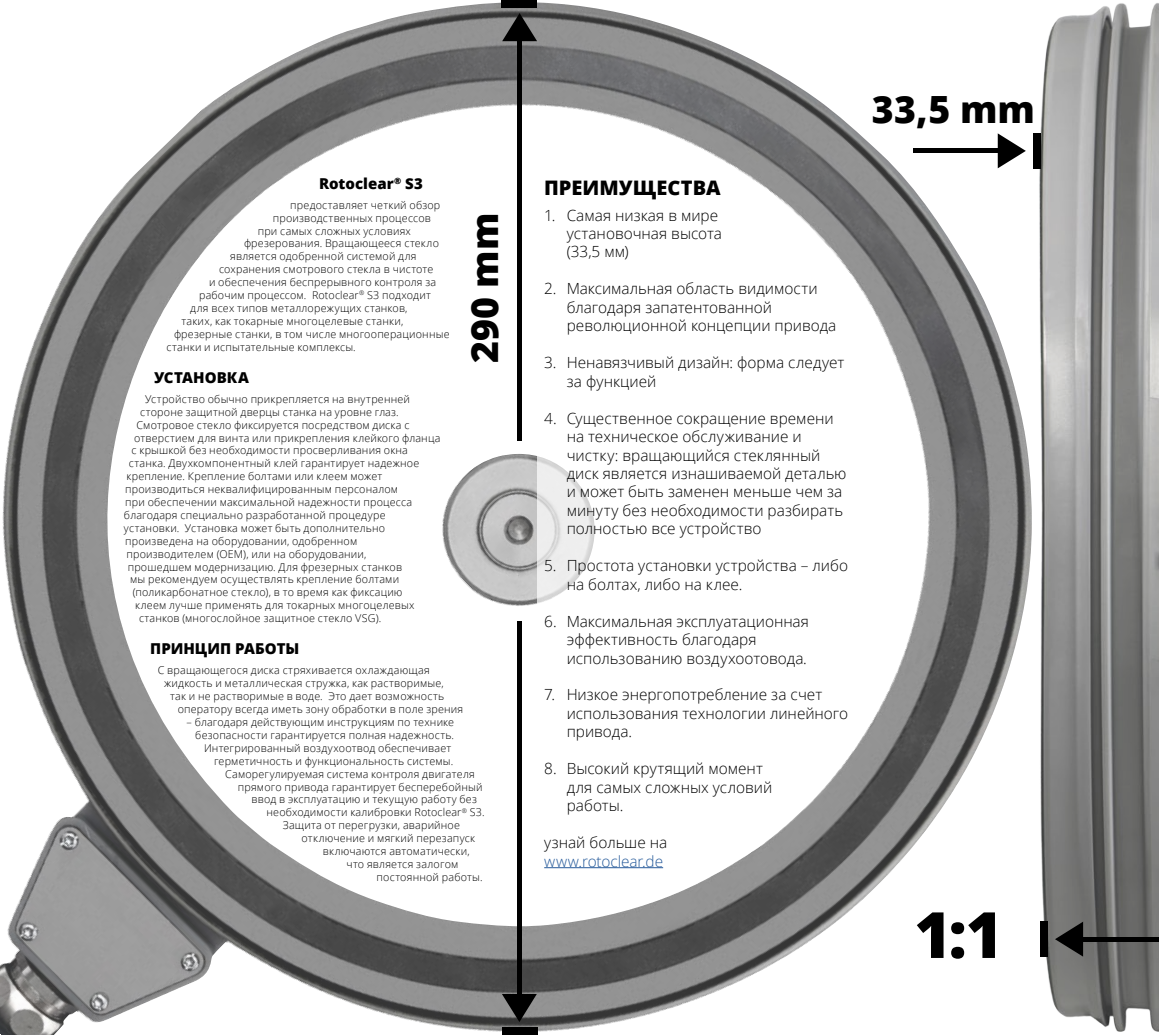
<style>
.page{position:relative;width:1159px;height:1035px;background:#fff}
.page>*{position:absolute;margin:0;border:0;box-sizing:border-box;transform-origin:0 0}
.t1{font:800 63.75px "Open Sans";color:#000}
.t2{font:800 37.5px "Open Sans";color:#000}
.t3{font:800 20px "Open Sans";color:#000}
.t4{font:300 15.38px/18.5px "Open Sans";color:#000}
.t5{font:300 15.38px "Open Sans";letter-spacing:-.005em;color:#275b9b}
.t6{font:800 15px "Open Sans";color:#000}
.t7{font:300 10.75px "Open Sans";letter-spacing:.015em;color:#000}
</style>
<div class="page">
<img style="left:0;top:2px;width:1032px;height:1033px">
<img style="left:1039px;top:3px;width:120px;height:1028px">
<svg style="left:537px;top:431px;width:69px;height:199px"></svg>
<hr style="left:544px;top:867px;width:119px;height:1px;background:#275b9b">
<div style="left:517px;top:620px;width:5px;height:373px;background:#000"></div>
<svg style="left:502px;top:993px;width:35px;height:29px"></svg>
<div style="left:517px;top:29px;width:5px;height:411px;background:#000"></div>
<svg style="left:502px;top:13px;width:35px;height:28px"></svg>
<div style="left:502px;top:0;width:35px;height:7px;background:#000"></div>
<div style="left:502px;top:1028px;width:35px;height:7px;background:#000"></div>
<hr style="left:1072px;top:937px;width:87px;height:4px;background:#000">
<svg style="left:1055px;top:921px;width:28px;height:35px"></svg>
<div style="left:1040px;top:921px;width:7px;height:36px;background:#000"></div>
<hr style="left:913px;top:149px;width:96px;height:4px;background:#000">
<svg style="left:997px;top:133px;width:29px;height:35px"></svg>
<div style="left:1033px;top:133px;width:7px;height:36px;background:#000"></div>
<h3 class="t6" style="left:319px;top:172px;width:105px">Rotoclear<sup>®</sup> S3</h3>
<p class="t7" style="left:290px;top:197px;width:152px">предоставляет четкий обзор</p>
<p class="t7" style="left:273px;top:210px;width:160px">производственных процессов</p>
<p class="t7" style="left:258px;top:223px;width:155px">при самых сложных условиях</p>
<p class="t7" style="left:244px;top:236px;width:196px">фрезерования. Вращающееся стекло</p>
<p class="t7" style="left:230px;top:249px;width:188px">является одобренной системой для</p>
<p class="t7" style="left:219px;top:262px;width:216px">сохранения смотрового стекла в чистоте</p>
<p class="t7" style="left:209px;top:275px;width:229px">и обеспечения беспрерывного контроля за</p>
<p class="t7" style="left:199px;top:288px;width:233px">рабочим процессом. Rotoclear<sup>®</sup> S3 подходит</p>
<p class="t7" style="left:190px;top:301px;width:219px">для всех типов металлорежущих станков,</p>
<p class="t7" style="left:181px;top:313px;width:223px">таких, как токарные многоцелевые станки,</p>
<p class="t7" style="left:174px;top:326px;width:277px">фрезерные станки, в том числе многооперационные</p>
<p class="t7" style="left:166px;top:339px;width:191px">станки и испытательные комплексы.</p>
<h3 class="t6" style="left:154px;top:366px;width:96px">УСТАНОВКА</h3>
<p class="t7" style="left:145px;top:391px;width:266px">Устройство обычно прикрепляется на внутренней</p>
<p class="t7" style="left:140px;top:404px;width:260px">стороне защитной дверцы станка на уровне глаз.</p>
<p class="t7" style="left:136px;top:417px;width:274px">Смотровое стекло фиксируется посредством диска с</p>
<p class="t7" style="left:134px;top:430px;width:308px">отверстием для винта или прикрепления клейкого фланца</p>
<p class="t7" style="left:131px;top:443px;width:278px">с крышкой без необходимости просверливания окна</p>
<p class="t7" style="left:129px;top:456px;width:292px">станка. Двухкомпонентный клей гарантирует надежное</p>
<p class="t7" style="left:126px;top:469px;width:257px">крепление. Крепление болтами или клеем может</p>
<p class="t7" style="left:125px;top:482px;width:274px">производиться неквалифицированным персоналом</p>
<p class="t7" style="left:125px;top:495px;width:288px">при обеспечении максимальной надежности процесса</p>
<p class="t7" style="left:124px;top:508px;width:263px">благодаря специально разработанной процедуре</p>
<p class="t7" style="left:124px;top:520px;width:262px">установки. Установка может быть дополнительно</p>
<p class="t7" style="left:125px;top:533px;width:234px">произведена на оборудовании, одобренном</p>
<p class="t7" style="left:126px;top:546px;width:241px">производителем (OEM), или на оборудовании,</p>
<p class="t7" style="left:128px;top:559px;width:276px">прошедшем модернизацию. Для фрезерных станков</p>
<p class="t7" style="left:130px;top:572px;width:270px">мы рекомендуем осуществлять крепление болтами</p>
<p class="t7" style="left:133px;top:585px;width:271px">(поликарбонатное стекло), в то время как фиксацию</p>
<p class="t7" style="left:135px;top:598px;width:281px">клеем лучше применять для токарных многоцелевых</p>
<p class="t7" style="left:139px;top:611px;width:244px">станков (многослойное защитное стекло VSG).</p>
<h3 class="t6" style="left:150px;top:637px;width:151px">ПРИНЦИП РАБОТЫ</h3>
<p class="t7" style="left:158px;top:663px;width:273px">С вращающегося диска стряхивается охлаждающая</p>
<p class="t7" style="left:164px;top:676px;width:281px">жидкость и металлическая стружка, как растворимые,</p>
<p class="t7" style="left:170px;top:689px;width:275px">так и не растворимые в воде. Это дает возможность</p>
<p class="t7" style="left:178px;top:702px;width:287px">оператору всегда иметь зону обработки в поле зрения</p>
<p class="t7" style="left:186px;top:714px;width:269px">– благодаря действующим инструкциям по технике</p>
<p class="t7" style="left:195px;top:727px;width:260px">безопасности гарантируется полная надежность.</p>
<p class="t7" style="left:204px;top:740px;width:249px">Интегрированный воздухоотвод обеспечивает</p>
<p class="t7" style="left:214px;top:753px;width:241px">герметичность и функциональность системы.</p>
<p class="t7" style="left:225px;top:766px;width:251px">Саморегулируемая система контроля двигателя</p>
<p class="t7" style="left:238px;top:779px;width:246px">прямого привода гарантирует бесперебойный</p>
<p class="t7" style="left:251px;top:792px;width:227px">ввод в эксплуатацию и текущую работу без</p>
<p class="t7" style="left:266px;top:805px;width:219px">необходимости калибровки Rotoclear<sup>®</sup> S3.</p>
<p class="t7" style="left:283px;top:818px;width:179px">Защита от перегрузки, аварийное</p>
<p class="t7" style="left:301px;top:831px;width:175px">отключение и мягкий перезапуск</p>
<p class="t7" style="left:323px;top:843px;width:148px">включаются автоматически,</p>
<p class="t7" style="left:346px;top:856px;width:113px">что является залогом</p>
<p class="t7" style="left:376px;top:869px;width:107px">постоянной работы.</p>
<h2 class="t2" style="left:456px;top:363px;width:152px;rotate:-90deg">290 mm</h2>
<h3 class="t3" style="left:544px;top:172px;width:178px">ПРЕИМУЩЕСТВА</h3>
<h3 class="t4" style="left:567px;top:205px;width:157px;text-indent:-23px">1. Самая низкая в мире установочная высота (33,5 мм)</h3>
<h3 class="t4" style="left:567px;top:279px;width:271px;text-indent:-23px">2. Максимальная область видимости благодаря запатентованной революционной концепции привода</h3>
<h3 class="t4" style="left:567px;top:353px;width:279px;text-indent:-23px">3. Ненавязчивый дизайн: форма следует за функцией</h3>
<h3 class="t4" style="left:567px;top:408px;width:281px;text-indent:-22px">4. Существенное сокращение времени на техническое обслуживание и чистку: вращающийся стеклянный диск является изнашиваемой деталью и может быть заменен меньше чем за минуту без необходимости разбирать полностью все устройство</h3>
<h3 class="t4" style="left:567px;top:556px;width:283px;text-indent:-22px">5. Простота установки устройства – либо на болтах, либо на клее.</h3>
<h3 class="t4" style="left:567px;top:611px;width:244px;text-indent:-22px">6. Максимальная эксплуатационная эффективность благодаря использованию воздухоотовода.</h3>
<h3 class="t4" style="left:567px;top:685px;width:283px;text-indent:-22px">7. Низкое энергопотребление за счет использования технологии линейного привода.</h3>
<h3 class="t4" style="left:567px;top:759px;width:207px;text-indent:-22px">8. Высокий крутящий момент для самых сложных условий работы.</h3>
<h3 class="t4" style="left:544px;top:833px;width:125px">узнай больше на</h3>
<h3 class="t5" style="left:544px;top:850px;width:120px">www.rotoclear.de</h3>
<h2 class="t2" style="left:872px;top:81px;width:165px">33,5 mm</h2>
<h1 class="t1" style="left:916px;top:886px;width:86px">1:1</h1>
</div>
